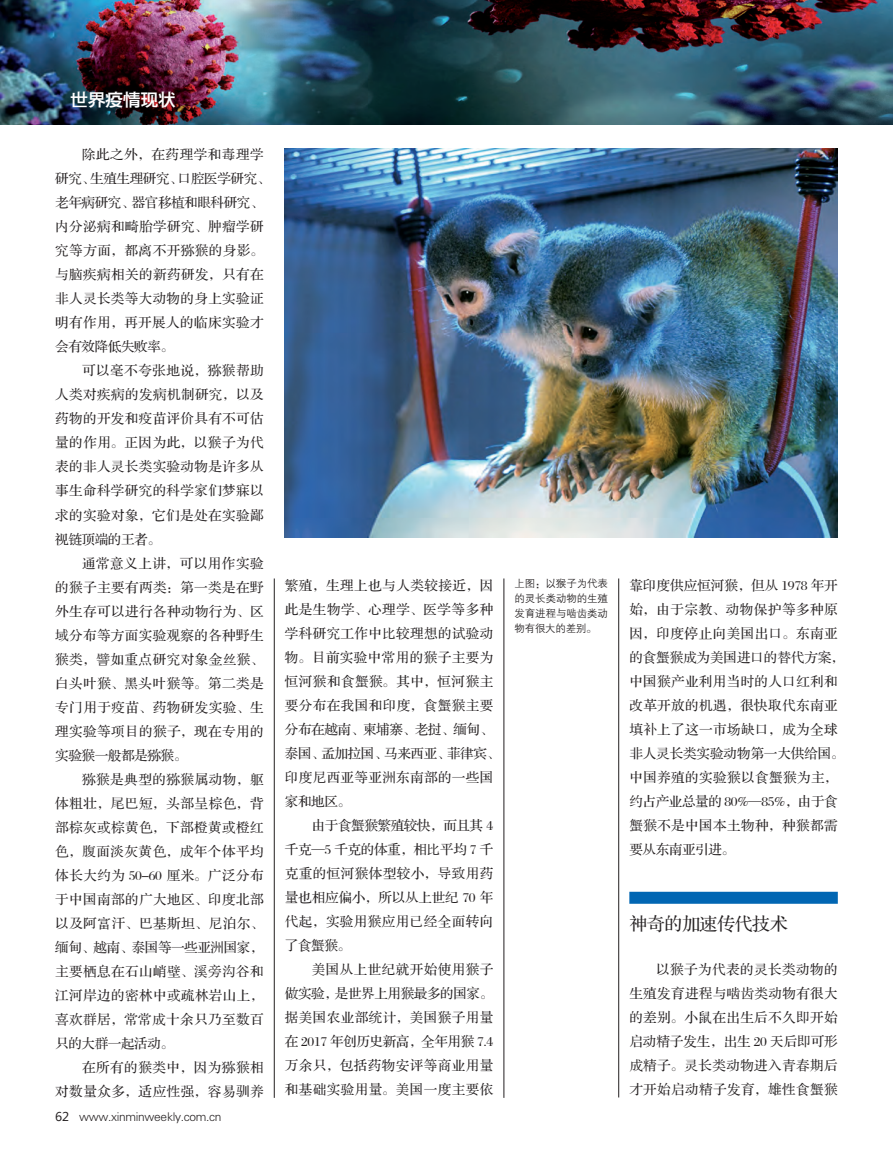
<style>
.page{position:relative;width:893px;height:1157px;background:#fff}
.page>*{position:absolute;margin:0;border:0;box-sizing:border-box;transform-origin:0 0}
.t1{font:18px "FZS3 K GBK1 0";letter-spacing:-.025em;color:#231f20}
.t2{font:18px "FZYDZHJW GB1 0";letter-spacing:-.025em;color:#fff}
.t3{font:13.5px/24px "FZS3 JW GB1 0";letter-spacing:.035em;color:#231f20}
.t4{font:13.5px "FZS3 JW GB1 0";letter-spacing:-.025em;color:#231f20}
.t5{font:13.5px "FZS3 JW GB1 0";letter-spacing:-.02em;color:#231f20}
.t6{font:13.5px "FZS3 JW GB1 0";letter-spacing:-.01em;color:#231f20}
.t7{font:12px "FZXH1 JW GB1 0";letter-spacing:-.025em;color:#231f20}
.t8{font:10.5px/15px "FZZDXJW GB1 0";letter-spacing:-.01em;color:#231f20;text-align:justify}
.s1{font-family:"Microsoft Ya Hei"}
</style>
<div class="page">
<img style="left:378px;top:0;width:515px;height:124px">
<img style="left:0;top:0;width:378px;height:124px">
<div style="left:629px;top:891px;width:209px;height:12px;background:#0166b3"></div>
<hr style="left:618px;top:578px;width:1px;height:519px;background:#231f20">
<hr style="left:504px;top:578px;width:1px;height:519px;background:#231f20">
<hr style="left:274px;top:578px;width:1px;height:519px;background:#231f20">
<img style="left:285px;top:148px;width:553px;height:389px">
<h1 class="t2" style="left:70px;top:90px;width:107px">世界疫情现状</h1>
<p class="t3" style="left:82px;top:143px;width:183px">除此之外，在药理学和毒理学</p>
<p class="t4" style="left:55px;top:172px;width:217px">研究、生殖生理研究、口腔医学研究、</p>
<p class="t4" style="left:55px;top:196px;width:210px">老年病研究、器官移植和眼科研究、</p>
<p class="t3" style="left:55px;top:215px;width:210px">内分泌病和畸胎学研究、肿瘤学研</p>
<p class="t3" style="left:55px;top:239px;width:210px">究等方面，都离不开猕猴的身影。</p>
<p class="t3" style="left:55px;top:263px;width:210px">与脑疾病相关的新药研发，只有在</p>
<p class="t3" style="left:55px;top:287px;width:210px">非人灵长类等大动物的身上实验证</p>
<p class="t3" style="left:55px;top:311px;width:210px">明有作用，再开展人的临床实验才</p>
<p class="t4" style="left:55px;top:340px;width:120px">会有效降低失败率。</p>
<p class="t3" style="left:82px;top:359px;width:183px">可以毫不夸张地说，猕猴帮助</p>
<p class="t3" style="left:55px;top:383px;width:210px">人类对疾病的发病机制研究，以及</p>
<p class="t3" style="left:55px;top:407px;width:210px">药物的开发和疫苗评价具有不可估</p>
<p class="t3" style="left:55px;top:431px;width:210px">量的作用。正因为此，以猴子为代</p>
<p class="t3" style="left:55px;top:455px;width:210px">表的非人灵长类实验动物是许多从</p>
<p class="t3" style="left:55px;top:479px;width:210px">事生命科学研究的科学家们梦寐以</p>
<p class="t3" style="left:55px;top:503px;width:210px">求的实验对象，它们是处在实验鄙</p>
<p class="t4" style="left:55px;top:532px;width:107px">视链顶端的王者。</p>
<p class="t3" style="left:82px;top:551px;width:183px">通常意义上讲，可以用作实验</p>
<p class="t3" style="left:55px;top:575px;width:210px">的猴子主要有两类：第一类是在野</p>
<p class="t3" style="left:55px;top:599px;width:210px">外生存可以进行各种动物行为、区</p>
<p class="t3" style="left:55px;top:623px;width:210px">域分布等方面实验观察的各种野生</p>
<p class="t3" style="left:55px;top:647px;width:210px">猴类，譬如重点研究对象金丝猴、</p>
<p class="t3" style="left:55px;top:671px;width:210px">白头叶猴、黑头叶猴等。第二类是</p>
<p class="t3" style="left:55px;top:695px;width:210px">专门用于疫苗、药物研发实验、生</p>
<p class="t3" style="left:55px;top:719px;width:210px">理实验等项目的猴子，现在专用的</p>
<p class="t4" style="left:55px;top:748px;width:133px">实验猴一般都是猕猴。</p>
<p class="t3" style="left:82px;top:767px;width:183px">猕猴是典型的猕猴属动物，躯</p>
<p class="t3" style="left:55px;top:791px;width:210px">体粗壮，尾巴短，头部呈棕色，背</p>
<p class="t3" style="left:55px;top:815px;width:210px">部棕灰或棕黄色，下部橙黄或橙红</p>
<p class="t3" style="left:55px;top:839px;width:210px">色，腹面淡灰黄色，成年个体平均</p>
<p class="t3" style="left:55px;top:863px;width:210px">体长大约为 50-60 厘米。广泛分布</p>
<p class="t3" style="left:55px;top:887px;width:210px">于中国南部的广大地区、印度北部</p>
<p class="t3" style="left:55px;top:911px;width:210px">以及阿富汗、巴基斯坦、尼泊尔、</p>
<p class="t4" style="left:55px;top:940px;width:210px">缅甸、越南、泰国等一些亚洲国家，</p>
<p class="t3" style="left:55px;top:959px;width:210px">主要栖息在石山峭壁、溪旁沟谷和</p>
<p class="t3" style="left:55px;top:983px;width:210px">江河岸边的密林中或疏林岩山上，</p>
<p class="t3" style="left:55px;top:1007px;width:210px">喜欢群居，常常成十余只乃至数百</p>
<p class="t4" style="left:55px;top:1036px;width:120px">只的大群一起活动。</p>
<p class="t3" style="left:82px;top:1055px;width:183px">在所有的猴类中，因为猕猴相</p>
<p class="t3" style="left:55px;top:1079px;width:210px">对数量众多，适应性强，容易驯养</p>
<p class="t7" style="left:55px;top:1109px;width:168px"><span class="s1">62</span> www.xinminweekly.com.cn</p>
<p class="t3" style="left:285px;top:574px;width:210px">繁殖，生理上也与人类较接近，因</p>
<p class="t3" style="left:285px;top:598px;width:210px">此是生物学、心理学、医学等多种</p>
<p class="t3" style="left:285px;top:622px;width:210px">学科研究工作中比较理想的试验动</p>
<p class="t3" style="left:285px;top:646px;width:210px">物。目前实验中常用的猴子主要为</p>
<p class="t3" style="left:285px;top:670px;width:210px">恒河猴和食蟹猴。其中，恒河猴主</p>
<p class="t3" style="left:285px;top:694px;width:210px">要分布在我国和印度，食蟹猴主要</p>
<p class="t4" style="left:285px;top:722px;width:210px">分布在越南、柬埔寨、老挝、缅甸、</p>
<p class="t4" style="left:285px;top:746px;width:217px">泰国、孟加拉国、马来西亚、菲律宾、</p>
<p class="t3" style="left:285px;top:766px;width:210px">印度尼西亚等亚洲东南部的一些国</p>
<p class="t3" style="left:285px;top:790px;width:68px">家和地区。</p>
<p class="t4" style="left:312px;top:818px;width:183px">由于食蟹猴繁殖较快，而且其 4</p>
<p class="t5" style="left:285px;top:842px;width:210px">千克—5 千克的体重，相比平均 7 千</p>
<p class="t3" style="left:285px;top:862px;width:210px">克重的恒河猴体型较小，导致用药</p>
<p class="t6" style="left:285px;top:890px;width:210px">量也相应偏小，所以从上世纪 70 年</p>
<p class="t3" style="left:285px;top:910px;width:210px">代起，实验用猴应用已经全面转向</p>
<p class="t3" style="left:285px;top:934px;width:68px">了食蟹猴。</p>
<p class="t3" style="left:312px;top:958px;width:183px">美国从上世纪就开始使用猴子</p>
<p class="t4" style="left:285px;top:986px;width:210px">做实验，是世界上用猴最多的国家。</p>
<p class="t3" style="left:285px;top:1006px;width:210px">据美国农业部统计，美国猴子用量</p>
<p class="t4" style="left:285px;top:1034px;width:210px">在 2017 年创历史新高，全年用猴 7.4</p>
<p class="t3" style="left:285px;top:1054px;width:210px">万余只，包括药物安评等商业用量</p>
<p class="t3" style="left:285px;top:1078px;width:210px">和基础实验用量。美国一度主要依</p>
<p class="t8" style="left:514px;top:576px;width:95px">上图：以猴子为代表的灵长类动物的生殖发育进程与啮齿类动物有很大的差别。</p>
<p class="t3" style="left:629px;top:574px;width:217px">靠印度供应恒河猴，但从 1978 年开始，由于宗教、动物保护等多种原因，印度停止向美国出口。东南亚的食蟹猴成为美国进口的替代方案，中国猴产业利用当时的人口红利和改革开放的机遇，很快取代东南亚填补上了这一市场缺口，成为全球非人灵长类实验动物第一大供给国。中国养殖的实验猴以食蟹猴为主，约占产业总量的 80%—85%，由于食蟹猴不是中国本土物种，种猴都需要从东南亚引进。</p>
<p class="t1" style="left:629px;top:914px;width:160px">神奇的加速传代技术</p>
<p class="t3" style="left:629px;top:957px;width:210px;text-align:justify;text-indent:27px">以猴子为代表的灵长类动物的生殖发育进程与啮齿类动物有很大的差别。小鼠在出生后不久即开始启动精子发生，出生 20 天后即可形成精子。灵长类动物进入青春期后才开始启动精子发育，雄性食蟹猴</p>
</div>
